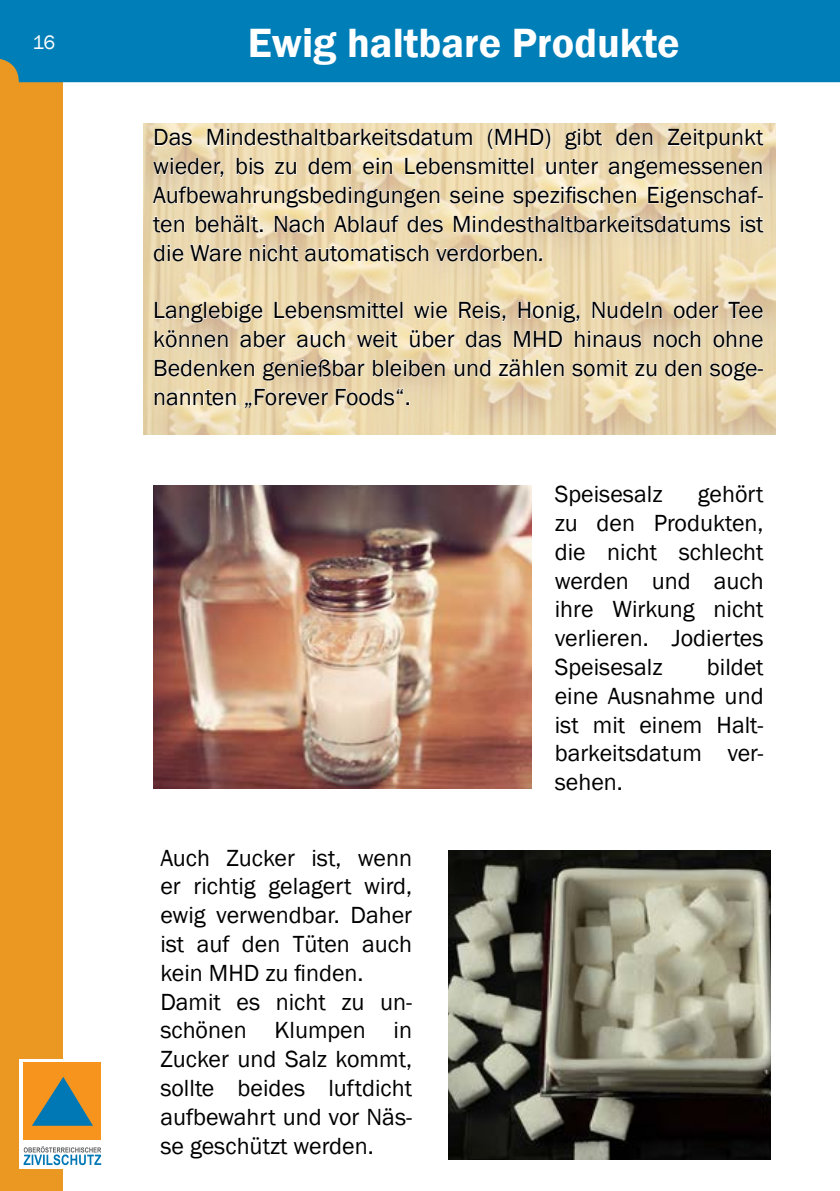
<style>
.page{position:relative;width:840px;height:1191px;background:#fff}
.page>*{position:absolute;margin:0;border:0;box-sizing:border-box;transform-origin:0 0}
.t1{font:600 42px "Franklin Gothic";color:#fff}
.t2{font:24px/28.8px "Franklin Gothic";color:#000;text-align:justify}
.t3{font:20px "Franklin Gothic";color:#fff}
.s1{font-style:italic}
</style>
<div class="page">
<div style="left:0;top:0;width:62px;height:1191px;background:#eb9823"></div>
<div style="left:0;top:0;width:839px;height:82px;background:#007eb7"></div>
<img style="left:143px;top:123px;width:632px;height:312px">
<img style="left:448px;top:850px;width:322px;height:309px">
<div style="left:20px;top:1058px;width:85px;height:110px;background:#fff"></div>
<div style="left:24px;top:1062px;width:77px;height:78px;background:#f7941e"></div>
<svg style="left:32px;top:1077px;width:61px;height:48px"></svg>
<svg style="left:24px;top:1146px;width:77px;height:19px"></svg>
<svg style="left:154px;top:128px;width:39px;height:19px"></svg>
<svg style="left:207px;top:126px;width:265px;height:21px"></svg>
<svg style="left:487px;top:126px;width:64px;height:24px;background:#f2e5c6"></svg>
<svg style="left:564px;top:128px;width:39px;height:23px"></svg>
<svg style="left:615px;top:128px;width:38px;height:19px"></svg>
<svg style="left:666px;top:128px;width:98px;height:22px;background:#f0e3c5"></svg>
<svg style="left:152px;top:157px;width:72px;height:21px;background:#e8d8be"></svg>
<svg style="left:236px;top:157px;width:29px;height:18px"></svg>
<svg style="left:274px;top:161px;width:23px;height:14px"></svg>
<svg style="left:307px;top:157px;width:45px;height:18px"></svg>
<svg style="left:362px;top:158px;width:30px;height:17px"></svg>
<svg style="left:404px;top:157px;width:125px;height:18px"></svg>
<div style="left:530px;top:158px;width:3px;height:17px;border:1px solid #fff"></div>
<svg style="left:545px;top:158px;width:53px;height:17px"></svg>
<svg style="left:607px;top:159px;width:155px;height:21px;background:#f0e3c7"></svg>
<svg style="left:152px;top:186px;width:612px;height:47px;background:#f0e2c3"></svg>
<svg style="left:153px;top:243px;width:89px;height:19px;background:#efe2c6"></svg>
<svg style="left:249px;top:244px;width:180px;height:18px;background:#f1e4c8"></svg>
<svg style="left:435px;top:244px;width:107px;height:18px;background:#eddec3"></svg>
<div style="left:400px;top:302px;width:3px;height:17px;border:1px solid #fff"></div>
<svg style="left:413px;top:302px;width:35px;height:17px"></svg>
<svg style="left:458px;top:301px;width:48px;height:21px"></svg>
<div style="left:645px;top:302px;width:3px;height:17px;border:1px solid #fff"></div>
<svg style="left:650px;top:305px;width:12px;height:14px"></svg>
<svg style="left:672px;top:301px;width:47px;height:18px"></svg>
<svg style="left:727px;top:301px;width:36px;height:18px"></svg>
<svg style="left:154px;top:301px;width:244px;height:47px;background:#eedfc1"></svg>
<svg style="left:409px;top:329px;width:46px;height:19px"></svg>
<svg style="left:465px;top:330px;width:37px;height:18px"></svg>
<svg style="left:513px;top:301px;width:131px;height:47px;background:#ecdcbe"></svg>
<svg style="left:653px;top:330px;width:47px;height:18px"></svg>
<svg style="left:712px;top:330px;width:51px;height:18px"></svg>
<svg style="left:154px;top:359px;width:101px;height:18px"></svg>
<svg style="left:262px;top:358px;width:103px;height:23px;background:#eadabe"></svg>
<svg style="left:372px;top:359px;width:73px;height:18px"></svg>
<svg style="left:453px;top:359px;width:38px;height:18px"></svg>
<svg style="left:498px;top:358px;width:35px;height:19px"></svg>
<div style="left:535px;top:359px;width:3px;height:17px;border:1px solid #fff"></div>
<svg style="left:539px;top:362px;width:25px;height:15px"></svg>
<svg style="left:570px;top:359px;width:58px;height:18px"></svg>
<svg style="left:634px;top:363px;width:22px;height:14px"></svg>
<svg style="left:664px;top:359px;width:37px;height:18px"></svg>
<svg style="left:708px;top:361px;width:55px;height:20px"></svg>
<svg style="left:154px;top:388px;width:82px;height:18px"></svg>
<svg style="left:243px;top:388px;width:86px;height:20px;background:#eee0c1"></svg>
<svg style="left:335px;top:388px;width:74px;height:18px"></svg>
<img style="left:153px;top:485px;width:378px;height:304px">
<p class="t3" style="left:33px;top:30px;width:24px">16</p>
<h1 class="t1" style="left:248px;top:17px;width:433px">Ewig haltbare Produkte</h1>
<p class="t2" style="left:153px;top:123px;width:611px">Das Mindesthaltbarkeitsdatum (MHD) gibt den Zeitpunkt wieder, bis zu dem ein Lebensmittel unter angemessenen Aufbewahrungsbedingungen seine spezifischen Eigenschaf&shy;ten behält. Nach Ablauf des Mindesthaltbarkeitsdatums ist die Ware nicht automatisch verdorben<span class="s1">.</span></p>
<p class="t2" style="left:153px;top:296px;width:611px">Langlebige Lebensmittel wie Reis, Honig, Nudeln oder Tee können aber auch weit über das MHD hinaus noch ohne Bedenken genießbar bleiben und zählen somit zu den soge&shy;nannten „Forever Foods“.</p>
<p class="t2" style="left:160px;top:843px;width:253px;text-align:left">Auch Zucker ist, wenn er richtig gelagert wird, ewig verwendbar. Daher ist auf den Tüten auch kein MHD zu finden.<br>Damit es nicht zu un&shy;schönen Klumpen in<br>Zucker und Salz kommt, sollte beides luftdicht aufbewahrt und vor Näs&shy;se geschützt werden.</p>
<p class="t2" style="left:554px;top:480px;width:210px;text-indent:143px">gehört zu den Produkten, die nicht schlecht werden und auch ihre Wirkung nicht verlieren. Jodiertes Speisesalz</p>
<p class="t2" style="left:554px;top:480px;width:109px">Speisesalz</p>
<p class="t2" style="left:554px;top:653px;width:210px;text-indent:152px">bildet eine Ausnahme und ist mit einem Halt&shy;barkeitsdatum ver&shy;sehen.</p>
</div>
